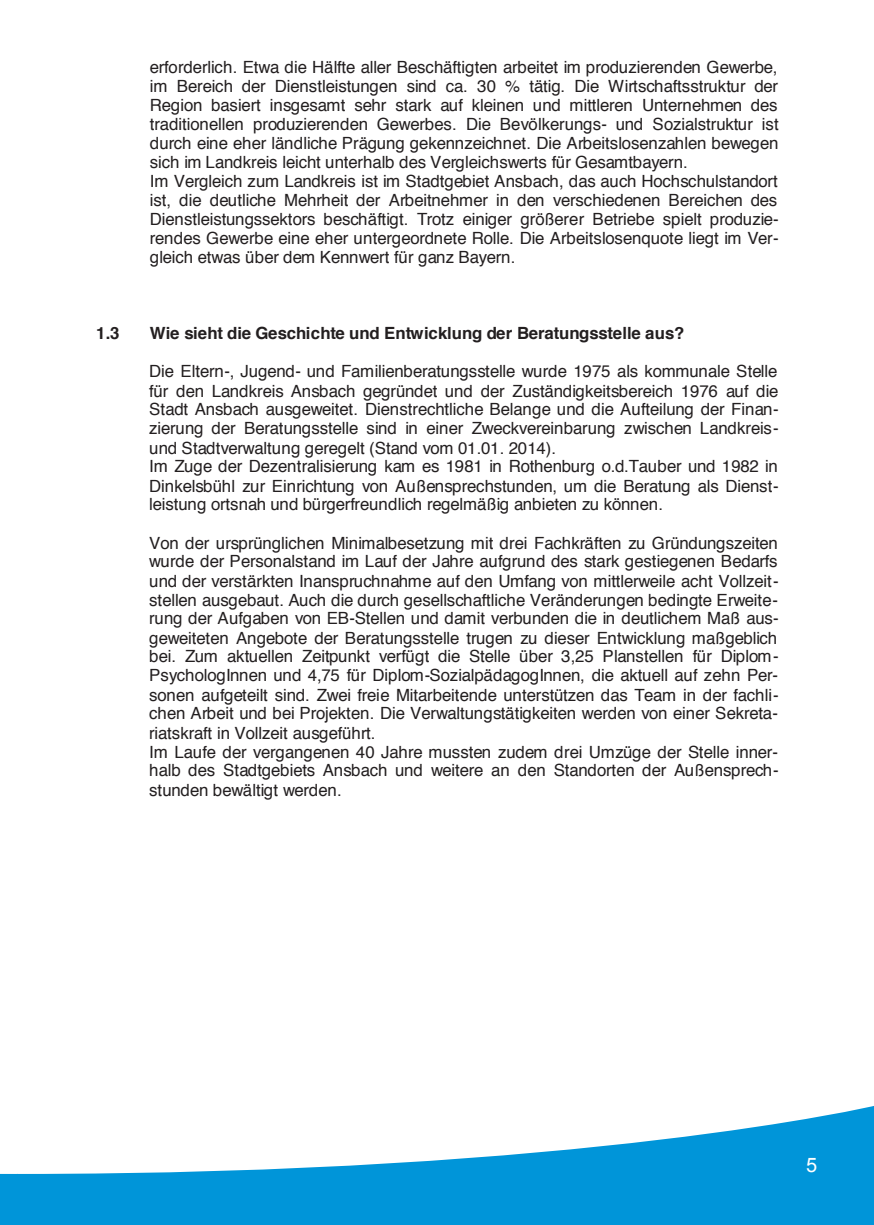
<style>
.page{position:relative;width:874px;height:1225px;background:#fff}
.page>*{position:absolute;margin:0;border:0;box-sizing:border-box;transform-origin:0 0}
.t1{font:20px "Arial";color:#fff}
.t2{font:16.8px/19px "Helvetica";letter-spacing:-.01em;color:#231f20}
.t3{font:700 16.8px "Helvetica";letter-spacing:-.005em;color:#231f20}
</style>
<div class="page">
<svg style="left:0;top:1173px;width:17px;height:52px"></svg>
<svg style="left:17px;top:1106px;width:856px;height:119px;fill:#0095d9"></svg>
<p class="t2" style="left:150px;top:59px;width:630px">erforderlich. Etwa die Hälfte aller Beschäftigten arbeitet im produzierenden Gewerbe, im Bereich der Dienstleistungen sind ca. 30 % tätig. Die Wirtschaftsstruktur der Region basiert insgesamt sehr stark auf kleinen und mittleren Unternehmen des traditionellen produzierenden Gewerbes. Die Bevölkerungs- und Sozialstruktur ist durch eine eher ländliche Prägung gekennzeichnet. Die Arbeitslosenzahlen bewegen sich im Landkreis leicht unterhalb des Vergleichswerts für Gesamtbayern.<br>Im Vergleich zum Landkreis ist im Stadtgebiet Ansbach, das auch Hochschulstandort ist, die deutliche Mehrheit der Arbeitnehmer in den verschiedenen Bereichen des Dienstleistungssektors beschäftigt. Trotz einiger größerer Betriebe spielt produzie&shy;rendes Gewerbe eine eher untergeordnete Rolle. Die Arbeitslosenquote liegt im Ver&shy;gleich etwas über dem Kennwert für ganz Bayern.</p>
<p class="t3" style="left:96px;top:326px;width:25px">1.3</p>
<p class="t3" style="left:150px;top:326px;width:536px">Wie sieht die Geschichte und Entwicklung der Beratungsstelle aus?</p>
<p class="t2" style="left:149px;top:363px;width:630px">Die Eltern-, Jugend- und Familienberatungsstelle wurde 1975 als kommunale Stelle für den Landkreis Ansbach gegründet und der Zuständigkeitsbereich 1976 auf die Stadt Ansbach ausgeweitet. Dienstrechtliche Belange und die Aufteilung der Finan&shy;zierung der Beratungsstelle sind in einer Zweckvereinbarung zwischen Landkreis&shy;und Stadtverwaltung geregelt (Stand vom 01.01. 2014).<br>Im Zuge der Dezentralisierung kam es 1981 in Rothenburg o.d.Tauber und 1982 in Dinkelsbühl zur Einrichtung von Außensprechstunden, um die Beratung als Dienst&shy;leistung ortsnah und bürgerfreundlich regelmäßig anbieten zu können.</p>
<p class="t2" style="left:149px;top:534px;width:630px">Von der ursprünglichen Minimalbesetzung mit drei Fachkräften zu Gründungszeiten wurde der Personalstand im Lauf der Jahre aufgrund des stark gestiegenen Bedarfs und der verstärkten Inanspruchnahme auf den Umfang von mittlerweile acht Vollzeit&shy;stellen ausgebaut. Auch die durch gesellschaftliche Veränderungen bedingte Erweite&shy;rung der Aufgaben von EB-Stellen und damit verbunden die in deutlichem Maß aus&shy;geweiteten Angebote der Beratungsstelle trugen zu dieser Entwicklung maßgeblich bei. Zum aktuellen Zeitpunkt verfügt die Stelle über 3,25 Planstellen für Diplom-PsychologInnen und 4,75 für Diplom-SozialpädagogInnen, die aktuell auf zehn Per&shy;sonen aufgeteilt sind. Zwei freie Mitarbeitende unterstützen das Team in der fachli&shy;chen Arbeit und bei Projekten. Die Verwaltungstätigkeiten werden von einer Sekreta&shy;riatskraft in Vollzeit ausgeführt.<br>Im Laufe der vergangenen 40 Jahre mussten zudem drei Umzüge der Stelle inner&shy;halb des Stadtgebiets Ansbach und weitere an den Standorten der Außensprech&shy;stunden bewältigt werden.</p>
<p class="t1" style="left:805px;top:1153px;width:13px">5</p>
</div>
